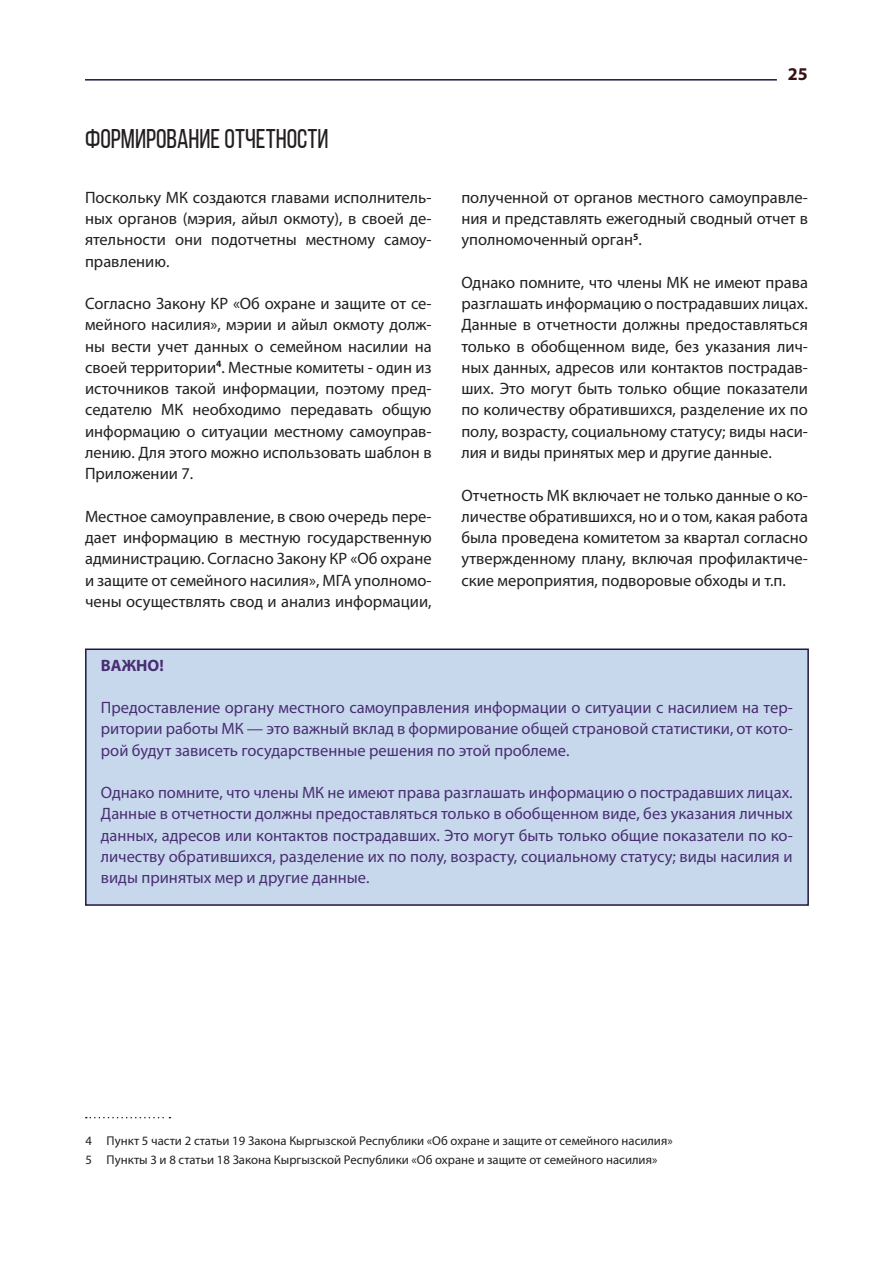
<style>
.page{position:relative;width:893px;height:1263px;background:#fff}
.page>*{position:absolute;margin:0;border:0;box-sizing:border-box;transform-origin:0 0}
.t1{font:27px "Bebas Neue";color:#231f20}
.t2{font:700 18px "Myriad Pro";color:#341312}
.Стиль_абзаца_1{font:16.5px/21.3px "Myriad Pro";color:#231f20;text-align:justify}
.BODY{font:16.5px/21.3px "Myriad Pro";color:#492e73;text-align:justify}
.BODY-2{font:700 16.5px "Myriad Pro";color:#492e73}
.Сноска{font:12.75px "Myriad Pro";color:#231f20}
</style>
<div class="page">
<hr style="left:85px;top:79px;width:692px;height:2px;background:#1f1741">
<div style="left:85px;top:648px;width:724px;height:258px;background:#c7d8ec;border:2px solid #1f1741"></div>
<svg style="left:86px;top:1117px;width:84px;height:1px"></svg>
<p class="t1" style="left:85px;top:124px;width:245px">Формирование отчетности</p>
<p class="Стиль_абзаца_1" style="left:85px;top:186px;width:348px">Поскольку МК создаются главами исполнитель&shy;ных органов (мэрия, айыл окмоту), в своей де&shy;ятельности они подотчетны местному самоу&shy;правлению.</p>
<p class="Стиль_абзаца_1" style="left:85px;top:293px;width:348px">Согласно Закону КР «Об охране и защите от се&shy;мейного насилия», мэрии и айыл окмоту долж&shy;ны вести учет данных о семейном насилии на своей территории<sup>4</sup>. Местные комитеты - один из источников такой информации, поэтому пред&shy;седателю МК необходимо передавать общую информацию о ситуации местному самоуправ&shy;лению. Для этого можно использовать шаблон в Приложении 7.</p>
<p class="Стиль_абзаца_1" style="left:85px;top:505px;width:348px">Местное самоуправление, в свою очередь пере&shy;дает информацию в местную государственную администрацию. Согласно Закону КР «Об охране и защите от семейного насилия», МГА уполномо&shy;чены осуществлять свод и анализ информации,</p>
<p class="t2" style="left:788px;top:63px;width:21px">25</p>
<p class="Стиль_абзаца_1" style="left:461px;top:186px;width:348px">полученной от органов местного самоуправле&shy;ния и представлять ежегодный сводный отчет в уполномоченный орган<sup>5</sup>.</p>
<p class="Стиль_абзаца_1" style="left:461px;top:271px;width:348px">Однако помните, что члены МК не имеют права разглашать информацию о пострадавших лицах.<br>Данные в отчетности должны предоставляться только в обобщенном виде, без указания лич&shy;ных данных, адресов или контактов пострадав&shy;ших. Это могут быть только общие показатели по количеству обратившихся, разделение их по полу, возрасту, социальному статусу; виды наси&shy;лия и виды принятых мер и другие данные.</p>
<p class="Стиль_абзаца_1" style="left:461px;top:484px;width:348px">Отчетность МК включает не только данные о ко&shy;личестве обратившихся, но и о том, какая работа была проведена комитетом за квартал согласно утвержденному плану, включая профилактиче&shy;ские мероприятия, подворовые обходы и т.п.</p>
<p class="BODY-2" style="left:101px;top:654px;width:64px">ВАЖНО!</p>
<p class="BODY" style="left:101px;top:697px;width:693px">Предоставление органу местного самоуправления информации о ситуации с насилием на тер&shy;ритории работы МК — это важный вклад в формирование общей страновой статистики, от кото&shy;рой будут зависеть государственные решения по этой проблеме.</p>
<p class="BODY" style="left:101px;top:782px;width:693px">Однако помните, что члены МК не имеют права разглашать информацию о пострадавших лицах.<br>Данные в отчетности должны предоставляться только в обобщенном виде, без указания личных данных, адресов или контактов пострадавших. Это могут быть только общие показатели по ко&shy;личеству обратившихся, разделение их по полу, возрасту, социальному статусу; виды насилия и виды принятых мер и другие данные.</p>
<p class="Сноска" style="left:85px;top:1133px;width:589px">4 Пункт 5 части 2 статьи 19 Закона Кыргызской Республики «Об охране и защите от семейного насилия»</p>
<p class="Сноска" style="left:85px;top:1152px;width:573px">5 Пункты 3 и 8 статьи 18 Закона Кыргызской Республики «Об охране и защите от семейного насилия»</p>
</div>
